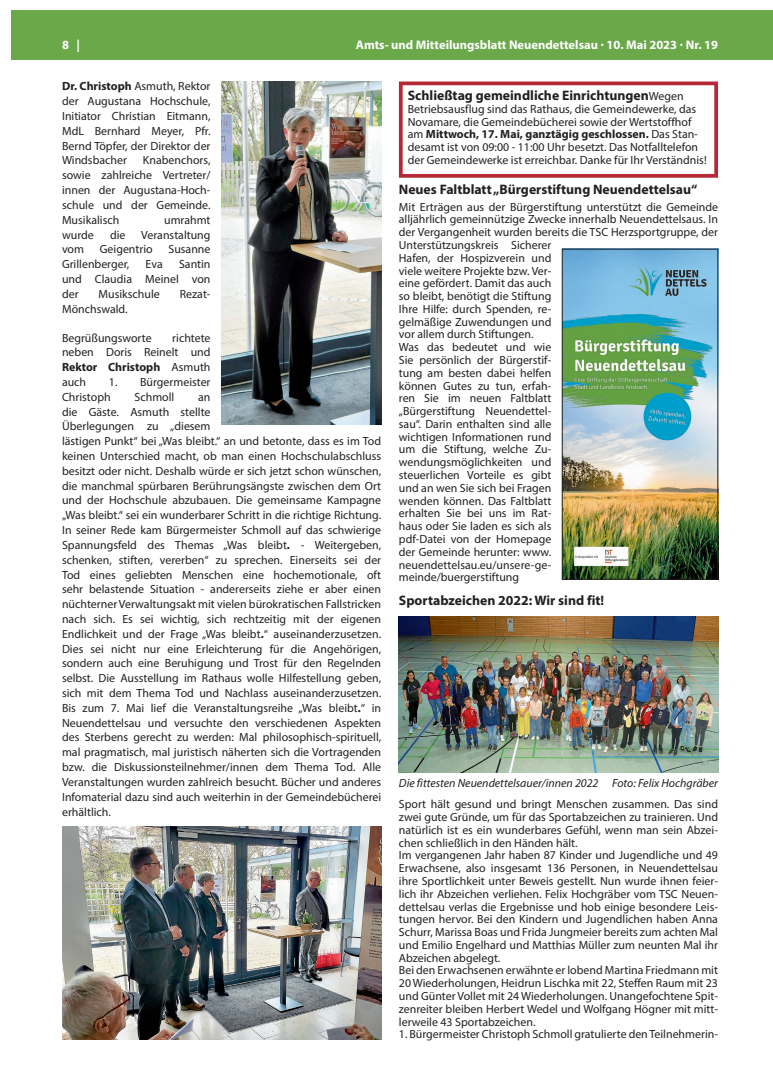
<style>
.page{position:relative;width:773px;height:1088px;background:#fff}
.page>*{position:absolute;margin:0;border:0;box-sizing:border-box;transform-origin:0 0}
.t1{font:700 13.75px "Myriad Pro";color:#231f20}
.t2{font:700 12.5px "Myriad Pro";color:#fff}
.t3{font:11.88px/12.8px "Myriad Pro";color:#231f20}
.t4{font:italic 11.88px "Myriad Pro";color:#231f20}
.s1{font-weight:700}
.s2{font-weight:400;font-size:11.88px}
</style>
<div class="page">
<div style="left:762px;top:11px;width:10px;height:49px;background:#6aa84a"></div>
<div style="left:11px;top:11px;width:751px;height:49px;background:#6aa84a"></div>
<img style="left:399px;top:616px;width:319px;height:157px">
<img style="left:221px;top:81px;width:160px;height:343px">
<img style="left:62px;top:826px;width:319px;height:213px">
<img style="left:564px;top:251px;width:152px;height:326px">
<div style="left:562px;top:249px;width:156px;height:330px;border:1px solid #231f20"></div>
<div style="left:399px;top:81px;width:319px;height:97px;border:4px solid #b72837"></div>
<p class="t2" style="left:62px;top:37px;width:20px">8 |</p>
<p class="t2" style="left:356px;top:37px;width:363px">Amts- und Mitteilungsblatt Neuendettelsau · 10. Mai 2023 · Nr. 19</p>
<p class="t3" style="left:62px;top:79px;width:150px;line-height:14.8px;text-align:justify"><span class="s1">Dr. Christoph</span> Asmuth, Rektor der Augustana Hochschule, Initiator Christian Eitmann, MdL Bernhard Meyer, Pfr.<br>Bernd Töpfer, der Direktor der Windsbacher</p>
<p class="t1" style="left:407px;top:87px;width:277px">Schließtag gemeindliche Einrichtungen<span class="s2">Wegen</span></p>
<p class="t3" style="left:407px;top:102px;width:300px">Betriebsausflug sind das Rathaus, die Gemeindewerke, das Novamare, die Gemeindebücherei sowie der Wertstoffhof am <span class="s1">Mittwoch, 17. Mai, ganztägig geschlossen.</span> Das Stan&shy;desamt ist von 09:00 - 11:00 Uhr besetzt. Das Notfalltelefon der Gemeindewerke ist erreichbar. Danke für Ihr Verständnis!</p>
<p class="t3" style="left:62px;top:153px;width:150px;line-height:14.8px;text-align:justify;text-indent:81px">Knabenchors, sowie zahlreiche Vertreter/ innen der Augustana-Hoch&shy;schule und der Gemeinde.<br>Musikalisch</p>
<p class="t1" style="left:399px;top:181px;width:300px">Neues Faltblatt „Bürgerstiftung Neuendettelsau“</p>
<p class="t3" style="left:399px;top:200px;width:320px">Mit Erträgen aus der Bürgerstiftung unterstützt die Gemeinde alljährlich gemeinnützige Zwecke innerhalb Neuendettelsaus. In der Vergangenheit wurden bereits die TSC Herzsportgruppe, der<br>Unterstützungskreis Sicherer<br>Hafen, der Hospizverein und<br>viele weitere Projekte bzw. Ver-<br>eine gefördert. Damit das auch<br>so bleibt, benötigt die Stiftung<br>Ihre Hilfe: durch Spenden, re-<br>gelmäßige Zuwendungen und<br>vor allem durch Stiftungen.<br>Was das bedeutet und wie<br>Sie persönlich der Bürgerstif-<br>tung am besten dabei helfen<br>können Gutes zu tun, erfah-<br>ren Sie im neuen Faltblatt<br>„Bürgerstiftung Neuendettel-<br>sau“. Darin enthalten sind alle<br>wichtigen Informationen rund<br>um die Stiftung, welche Zu-<br>wendungsmöglichkeiten und<br>steuerlichen Vorteile es gibt<br>und an wen Sie sich bei Fragen<br>wenden können. Das Faltblatt<br>erhalten Sie bei uns im Rat-<br>haus oder Sie laden es sich als<br>pdf-Datei von der Homepage<br>der Gemeinde herunter: www.<br>neuendettelsau.eu/unsere-ge-<br>meinde/buergerstiftung</p>
<p class="t1" style="left:399px;top:591px;width:207px">Sportabzeichen 2022: Wir sind fit!</p>
<p class="t3" style="left:164px;top:213px;width:48px">umrahmt</p>
<p class="t3" style="left:62px;top:228px;width:33px">wurde</p>
<p class="t3" style="left:110px;top:228px;width:17px">die</p>
<p class="t3" style="left:141px;top:228px;width:71px">Veranstaltung</p>
<p class="t3" style="left:62px;top:243px;width:24px">vom</p>
<p class="t3" style="left:100px;top:243px;width:54px">Geigentrio</p>
<p class="t3" style="left:168px;top:243px;width:43px">Susanne</p>
<p class="t3" style="left:62px;top:258px;width:69px">Grillenberger,</p>
<p class="t3" style="left:146px;top:258px;width:19px">Eva</p>
<p class="t3" style="left:62px;top:257px;width:150px;line-height:14.8px;text-align:justify;text-indent:117px">Santin und Claudia Meinel von der</p>
<p class="t3" style="left:99px;top:287px;width:63px">Musikschule</p>
<p class="t3" style="left:180px;top:287px;width:32px">Rezat-</p>
<p class="t3" style="left:62px;top:302px;width:67px">Mönchswald.</p>
<p class="t3" style="left:62px;top:331px;width:91px">Begrüßungsworte</p>
<p class="t3" style="left:62px;top:330px;width:150px;line-height:14.8px;text-align:justify;text-indent:110px">richtete neben Doris Reinelt und <span class="s1">Rektor Christoph</span> Asmuth auch</p>
<p class="t3" style="left:62px;top:374px;width:150px;line-height:14.8px;text-indent:47px">1. Bürgermeister<br>Christoph</p>
<p class="t3" style="left:134px;top:390px;width:41px">Schmoll</p>
<p class="t3" style="left:62px;top:389px;width:320px;line-height:14.8px;text-indent:136px">an<br>die Gäste. Asmuth stellte<br>Überlegungen zu „diesem<br>lästigen Punkt“ bei „Was bleibt.“ an und betonte, dass es im Tod keinen Unterschied macht, ob man einen Hochschulabschluss besitzt oder nicht. Deshalb würde er sich jetzt schon wünschen, die manchmal spürbaren Berührungsängste zwischen dem Ort und der Hochschule abzubauen. Die gemeinsame Kampagne „Was bleibt.“ sei ein wunderbarer Schritt in die richtige Richtung.<br>In seiner Rede kam Bürgermeister Schmoll auf das schwierige Spannungsfeld des Themas „Was bleibt<span class="s1">.</span> - Weitergeben, schenken, stiften, vererben“ zu sprechen. Einerseits sei der Tod eines geliebten Menschen eine hochemotionale, oft sehr belastende Situation - andererseits ziehe er aber einen nüchterner Verwaltungsakt mit vielen bürokratischen Fallstricken nach sich. Es sei wichtig, sich rechtzeitig mit der eigenen Endlichkeit und der Frage „Was bleibt<span class="s1">.</span>“ auseinanderzusetzen.<br>Dies sei nicht nur eine Erleichterung für die Angehörigen, sondern auch eine Beruhigung und Trost für den Regelnden selbst. Die Ausstellung im Rathaus wolle Hilfestellung geben, sich mit dem Thema Tod und Nachlass auseinanderzusetzen.<br>Bis zum 7. Mai lief die Veranstaltungsreihe „Was bleibt<span class="s1">.</span>“ in Neuendettelsau und versuchte den verschiedenen Aspekten des Sterbens gerecht zu werden: Mal philosophisch-spirituell, mal pragmatisch, mal juristisch näherten sich die Vortragenden bzw. die Diskussionsteilnehmer/innen dem Thema Tod. Alle Veranstaltungen wurden zahlreich besucht. Bücher und anderes Infomaterial dazu sind auch weiterhin in der Gemeindebücherei erhältlich.</p>
<p class="t4" style="left:399px;top:775px;width:320px">Die fittesten Neuendettelsauer/innen 2022 Foto: Felix Hochgräber</p>
<p class="t3" style="left:399px;top:798px;width:320px">Sport hält gesund und bringt Menschen zusammen. Das sind zwei gute Gründe, um für das Sportabzeichen zu trainieren. Und natürlich ist es ein wunderbares Gefühl, wenn man sein Abzei&shy;chen schließlich in den Händen hält.<br>Im vergangenen Jahr haben 87 Kinder und Jugendliche und 49<br>Erwachsene, also insgesamt 136 Personen, in Neuendettelsau ihre Sportlichkeit unter Beweis gestellt. Nun wurde ihnen feier&shy;lich ihr Abzeichen verliehen. Felix Hochgräber vom TSC Neuen&shy;dettelsau verlas die Ergebnisse und hob einige besondere Leis&shy;tungen hervor. Bei den Kindern und Jugendlichen haben Anna Schurr, Marissa Boas und Frida Jungmeier bereits zum achten Mal und Emilio Engelhard und Matthias Müller zum neunten Mal ihr Abzeichen abgelegt.<br>Bei den Erwachsenen erwähnte er lobend Martina Friedmann mit 20 Wiederholungen, Heidrun Lischka mit 22, Steffen Raum mit 23 und Günter Vollet mit 24 Wiederholungen. Unangefochtene Spit&shy;zenreiter bleiben Herbert Wedel und Wolfgang Högner mit mitt&shy;lerweile 43 Sportabzeichen.</p>
<p class="t3" style="left:399px;top:1028px;width:320px">1. Bürgermeister Christoph Schmoll gratulierte den Teilnehmerin-</p>
</div>
